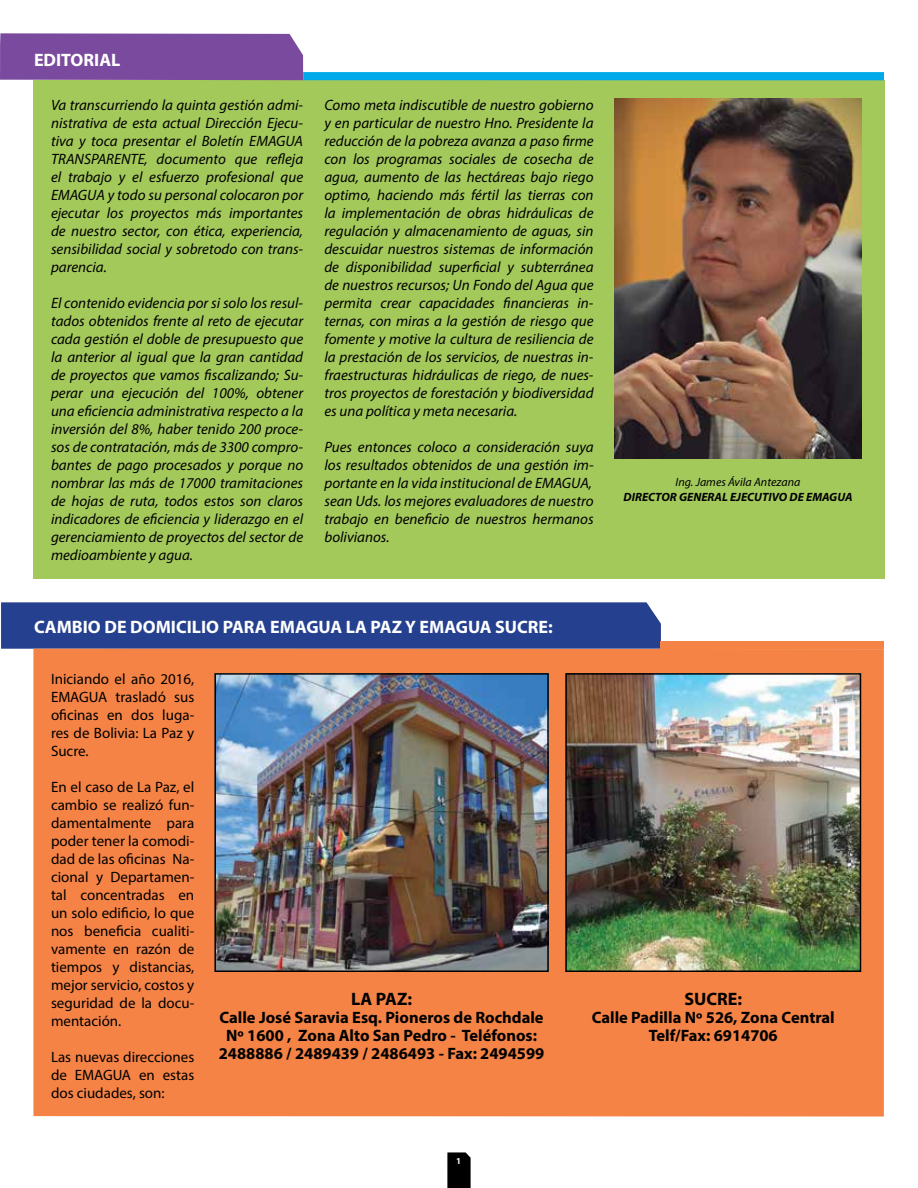
<style>
.page{position:relative;width:918px;height:1188px;background:#fff}
.page>*{position:absolute;margin:0;border:0;box-sizing:border-box;transform-origin:0 0}
.t1{font:700 18px "Myriad Pro";color:#fff}
.t2{font:700 18px "Myriad Pro";color:#000}
.t3{font:700 16.5px/18px "Myriad Pro";color:#000;text-align:center}
.t4{font:italic 15px/18px "Myriad Pro";color:#000;text-align:justify}
.t5{font:15px/18px "Myriad Pro";color:#000;text-align:justify}
.t6{font:italic 700 12px "Myriad Pro";color:#000}
.t7{font:italic 12px "Myriad Pro";color:#000}
.t8{font:700 9px "Myriad Pro";color:#fff}
</style>
<div class="page">
<div style="left:1px;top:602px;width:660px;height:47px;background:#25408f"></div>
<div style="left:33px;top:80px;width:852px;height:498px;background:#a4c95b"></div>
<svg style="left:447px;top:1152px;width:24px;height:36px"></svg>
<div style="left:0;top:33px;width:303px;height:47px;background:#7a4a9e"></div>
<div style="left:33px;top:649px;width:851px;height:468px;background:#f58345"></div>
<img style="left:217px;top:676px;width:329px;height:293px">
<div style="left:214px;top:673px;width:335px;height:299px;border:2px solid #000"></div>
<img style="left:568px;top:676px;width:290px;height:293px">
<div style="left:565px;top:673px;width:296px;height:299px;border:2px solid #000"></div>
<div style="left:661px;top:641px;width:223px;height:8px;background:#f58345"></div>
<div style="left:303px;top:72px;width:581px;height:8px;background:#00a9e9"></div>
<img style="left:615px;top:99px;width:246px;height:360px">
<p class="t1" style="left:34px;top:48px;width:88px">EDITORIAL</p>
<p class="t4" style="left:51px;top:96px;width:254px">Va transcurriendo la quinta gestión admi&shy;nistrativa de esta actual Dirección Ejecu&shy;tiva y toca presentar el Boletín EMAGUA TRANSPARENTE, documento que refleja el trabajo y el esfuerzo profesional que EMAGUA y todo su personal colocaron por ejecutar los proyectos más importantes de nuestro sector, con ética, experiencia, sensibilidad social y sobretodo con trans&shy;parencia.</p>
<p class="t4" style="left:51px;top:294px;width:254px">El contenido evidencia por si solo los resul&shy;tados obtenidos frente al reto de ejecutar cada gestión el doble de presupuesto que la anterior al igual que la gran cantidad de proyectos que vamos fiscalizando; Su&shy;perar una ejecución del 100%, obtener una eficiencia administrativa respecto a la inversión del 8%, haber tenido 200 proce&shy;sos de contratación, más de 3300 compro&shy;bantes de pago procesados y porque no nombrar las más de 17000 tramitaciones de hojas de ruta, todos estos son claros indicadores de eficiencia y liderazgo en el gerenciamiento de proyectos del sector de medioambiente y agua.</p>
<p class="t4" style="left:324px;top:96px;width:271px">Como meta indiscutible de nuestro gobierno y en particular de nuestro Hno. Presidente la reducción de la pobreza avanza a paso firme con los programas sociales de cosecha de agua, aumento de las hectáreas bajo riego optimo, haciendo más fértil las tierras con la implementación de obras hidráulicas de regulación y almacenamiento de aguas, sin descuidar nuestros sistemas de información de disponibilidad superficial y subterránea de nuestros recursos; Un Fondo del Agua que permita crear capacidades financieras in&shy;ternas, con miras a la gestión de riesgo que fomente y motive la cultura de resiliencia de la prestación de los servicios, de nuestras in&shy;fraestructuras hidráulicas de riego, de nues&shy;tros proyectos de forestación y biodiversidad es una política y meta necesaria.</p>
<p class="t4" style="left:324px;top:438px;width:271px">Pues entonces coloco a consideración suya los resultados obtenidos de una gestión im&shy;portante en la vida institucional de EMAGUA, sean Uds. los mejores evaluadores de nuestro trabajo en beneficio de nuestros hermanos bolivianos.</p>
<p class="t1" style="left:34px;top:615px;width:520px">CAMBIO DE DOMICILIO PARA EMAGUA LA PAZ Y EMAGUA SUCRE:</p>
<p class="t7" style="left:676px;top:475px;width:126px">Ing. James Ávila Antezana</p>
<p class="t6" style="left:624px;top:489px;width:230px">DIRECTOR GENERAL EJECUTIVO DE EMAGUA</p>
<p class="t5" style="left:51px;top:670px;width:145px">Iniciando el año 2016, EMAGUA trasladó sus oficinas en dos luga&shy;res de Bolivia: La Paz y Sucre.</p>
<p class="t5" style="left:51px;top:778px;width:145px">En el caso de La Paz, el cambio se realizó fun&shy;damentalmente para poder tener la comodi&shy;dad de las oficinas Na&shy;cional y Departamen&shy;tal concentradas en un solo edificio, lo que nos beneficia cualiti&shy;vamente en razón de tiempos y distancias, mejor servicio, costos y seguridad de la docu&shy;mentación.</p>
<p class="t5" style="left:51px;top:1048px;width:145px">Las nuevas direcciones de EMAGUA en estas dos ciudades, son:</p>
<p class="t2" style="left:351px;top:988px;width:63px">LA PAZ:</p>
<p class="t3" style="left:219px;top:1008px;width:327px">Calle José Saravia Esq. Pioneros de Rochdale<br>Nº 1600 , Zona Alto San Pedro - Teléfonos:<br>2488886 / 2489439 / 2486493 - Fax: 2494599</p>
<p class="t8" style="left:456px;top:1155px;width:6px">1</p>
<p class="t2" style="left:684px;top:988px;width:59px">SUCRE:</p>
<p class="t3" style="left:592px;top:1008px;width:244px">Calle Padilla Nº 526, Zona Central<br>Telf/Fax: 6914706</p>
</div>
